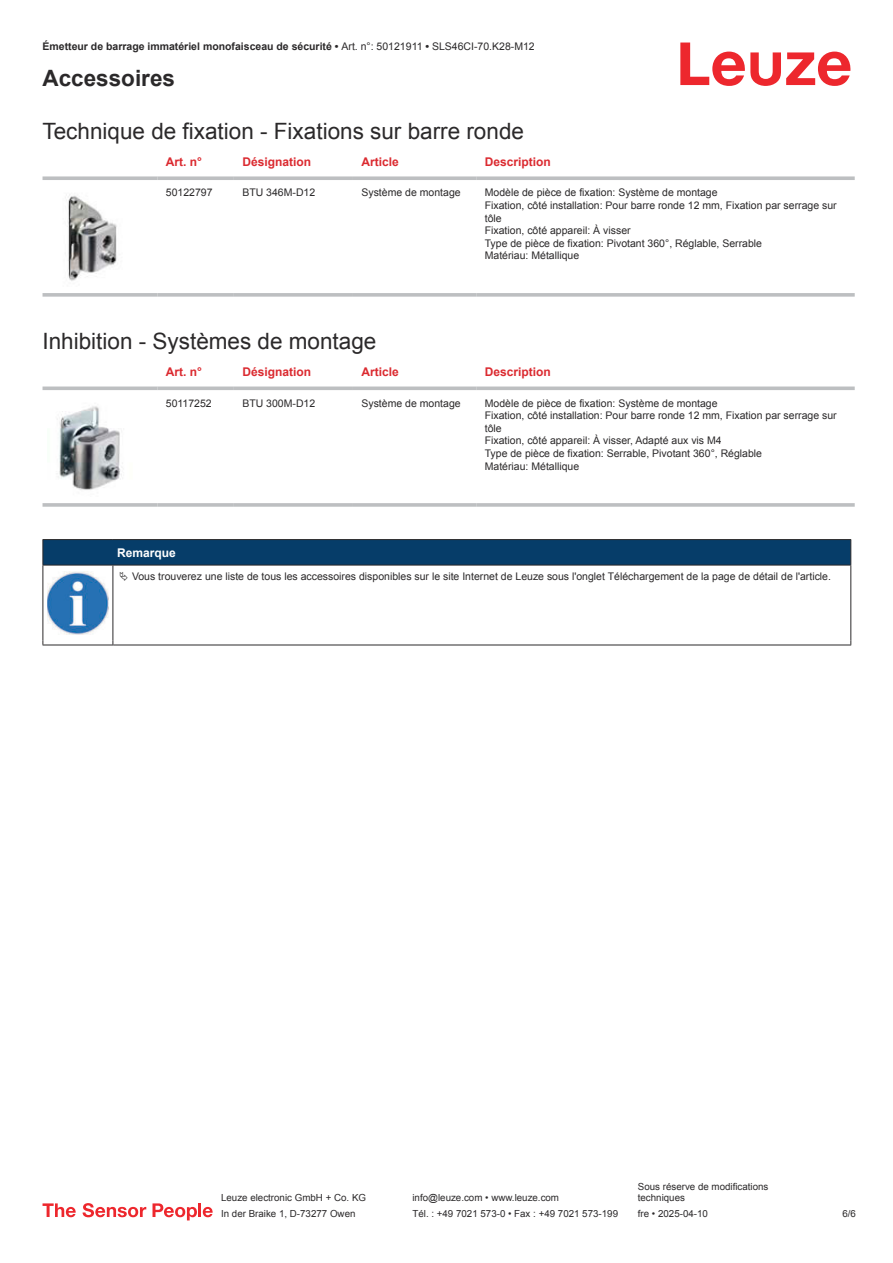
<style>
.page{position:relative;width:893px;height:1263px;background:#fff}
.page>*{position:absolute;margin:0;border:0;box-sizing:border-box;transform-origin:0 0}
.t1{font:22.5px "Arial";color:#2b292a}
.t2{font:700 22.5px "Arial";color:#2b292a}
.t3{font:700 12px "Arial";color:#db2a30}
.t4{font:700 12px "Arial";color:#fff}
.t5{font:10.5px/12.6px "Arial";color:#2b292a}
.t6{font:700 10.5px "Arial";color:#2b292a}
.t7{font:9.75px/11.7px "Arial";color:#2b292a}
.s1{font-weight:400}
</style>
<div class="page">
<svg style="left:680px;top:43px;width:170px;height:43px"></svg>
<svg style="left:43px;top:176px;width:114px;height:4px"></svg>
<svg style="left:157px;top:176px;width:77px;height:4px"></svg>
<svg style="left:234px;top:176px;width:119px;height:4px"></svg>
<svg style="left:353px;top:176px;width:123px;height:4px"></svg>
<svg style="left:476px;top:176px;width:379px;height:4px;background:#c4c6c8"></svg>
<svg style="left:43px;top:293px;width:114px;height:4px"></svg>
<svg style="left:157px;top:293px;width:77px;height:4px"></svg>
<svg style="left:234px;top:293px;width:119px;height:4px"></svg>
<svg style="left:353px;top:293px;width:123px;height:4px"></svg>
<svg style="left:476px;top:293px;width:379px;height:4px;background:#c3c5c7"></svg>
<img style="left:66px;top:194px;width:51px;height:87px">
<svg style="left:43px;top:386px;width:114px;height:4px"></svg>
<svg style="left:157px;top:386px;width:77px;height:4px"></svg>
<svg style="left:234px;top:386px;width:119px;height:4px"></svg>
<svg style="left:353px;top:386px;width:123px;height:4px"></svg>
<svg style="left:476px;top:386px;width:379px;height:4px;background:#c5c7c9"></svg>
<svg style="left:43px;top:503px;width:114px;height:4px"></svg>
<hr style="left:157px;top:503px;width:77px;height:4px;background:#c6c7c9">
<svg style="left:234px;top:503px;width:119px;height:4px"></svg>
<svg style="left:353px;top:503px;width:123px;height:4px"></svg>
<hr style="left:476px;top:503px;width:379px;height:4px;background:#c6c7c9">
<img style="left:57px;top:406px;width:65px;height:84px">
<svg style="left:44px;top:566px;width:806px;height:79px"></svg>
<hr style="left:43px;top:539px;width:70px;height:1px;background:#2b292a">
<hr style="left:43px;top:565px;width:70px;height:1px;background:#2b292a">
<hr style="left:113px;top:539px;width:738px;height:1px;background:#2b292a">
<div style="left:43px;top:540px;width:808px;height:25px;background:#063d69"></div>
<hr style="left:113px;top:565px;width:738px;height:1px;background:#2b292a">
<hr style="left:43px;top:565px;width:1px;height:75px;background:#2b292a">
<hr style="left:113px;top:565px;width:1px;height:75px;background:#2b292a">
<hr style="left:850px;top:565px;width:1px;height:75px;background:#2b292a">
<hr style="left:43px;top:645px;width:70px;height:1px;background:#2b292a">
<hr style="left:113px;top:645px;width:738px;height:1px;background:#2b292a">
<img style="left:47px;top:571px;width:61px;height:63px">
<div style="left:115px;top:566px;width:734px;height:20px;background:#fff"></div>
<svg style="left:43px;top:1203px;width:33px;height:14px"></svg>
<svg style="left:83px;top:1203px;width:63px;height:14px"></svg>
<svg style="left:153px;top:1203px;width:44px;height:17px"></svg>
<hr style="left:198px;top:1203px;width:3px;height:14px;background:#ed272d">
<svg style="left:203px;top:1207px;width:10px;height:10px"></svg>
<p class="t6" style="left:43px;top:43px;width:494px">Émetteur de barrage immatériel monofaisceau de sécurité • <span class="s1">Art. n°: 50121911</span> • <span class="s1">SLS46CI-70.K28-M12</span></p>
<h1 class="t2" style="left:43px;top:70px;width:134px">Accessoires</h1>
<h1 class="t1" style="left:43px;top:123px;width:483px">Technique de fixation - Fixations sur barre ronde</h1>
<p class="t3" style="left:166px;top:157px;width:38px">Art. n°</p>
<p class="t3" style="left:242px;top:157px;width:70px">Désignation</p>
<p class="t3" style="left:361px;top:157px;width:39px">Article</p>
<p class="t3" style="left:485px;top:157px;width:68px">Description</p>
<p class="t5" style="left:166px;top:187px;width:48px">50122797</p>
<p class="t5" style="left:242px;top:187px;width:74px">BTU 346M-D12</p>
<p class="t5" style="left:361px;top:187px;width:101px">Système de montage</p>
<p class="t5" style="left:485px;top:187px;width:353px">Modèle de pièce de fixation: Système de montage<br>Fixation, côté installation: Pour barre ronde 12 mm, Fixation par serrage sur tôle<br>Fixation, côté appareil: À visser<br>Type de pièce de fixation: Pivotant 360°, Réglable, Serrable<br>Matériau: Métallique</p>
<h1 class="t1" style="left:43px;top:333px;width:335px">Inhibition - Systèmes de montage</h1>
<p class="t3" style="left:166px;top:367px;width:38px">Art. n°</p>
<p class="t3" style="left:242px;top:367px;width:70px">Désignation</p>
<p class="t3" style="left:361px;top:367px;width:39px">Article</p>
<p class="t3" style="left:485px;top:367px;width:68px">Description</p>
<p class="t5" style="left:166px;top:397px;width:47px">50117252</p>
<p class="t5" style="left:242px;top:397px;width:74px">BTU 300M-D12</p>
<p class="t5" style="left:361px;top:397px;width:101px">Système de montage</p>
<p class="t5" style="left:485px;top:397px;width:353px">Modèle de pièce de fixation: Système de montage<br>Fixation, côté installation: Pour barre ronde 12 mm, Fixation par serrage sur tôle<br>Fixation, côté appareil: À visser, Adapté aux vis M4<br>Type de pièce de fixation: Serrable, Pivotant 360°, Réglable<br>Matériau: Métallique</p>
<p class="t4" style="left:117px;top:548px;width:60px">Remarque</p>
<p class="t5" style="left:132px;top:571px;width:700px">Vous trouverez une liste de tous les accessoires disponibles sur le site Internet de Leuze sous l'onglet Téléchargement de la page de détail de l'article.</p>
<p class="t7" style="left:221px;top:1193px;width:146px">Leuze electronic GmbH + Co. KG</p>
<p class="t7" style="left:412px;top:1193px;width:148px">info@leuze.com • www.leuze.com</p>
<p class="t7" style="left:638px;top:1181px;width:132px">Sous réserve de modifications techniques</p>
<p class="t7" style="left:221px;top:1209px;width:136px">In der Braike 1, D-73277 Owen</p>
<p class="t7" style="left:412px;top:1209px;width:207px">Tél. : +49 7021 573-0 • Fax : +49 7021 573-199</p>
<p class="t7" style="left:638px;top:1209px;width:72px">fre • 2025-04-10</p>
<p class="t7" style="left:842px;top:1209px;width:15px">6 /6</p>
</div>
